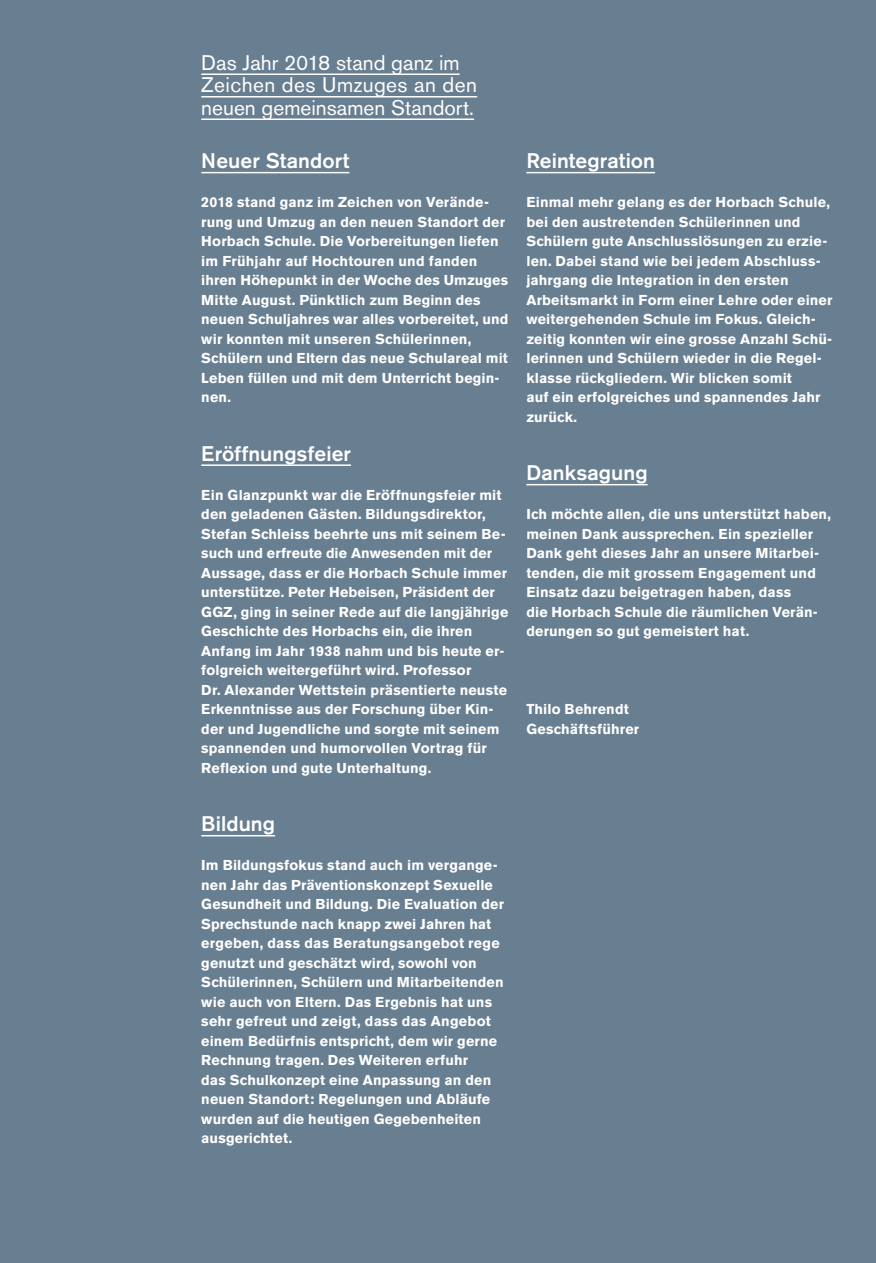
<style>
.page{position:relative;width:876px;height:1263px;background:#687e91}
.page>*{position:absolute;margin:0;border:0;box-sizing:border-box;transform-origin:0 0}
.t1{font:21px/22.5px "Akzidenz Grotesk BE";color:#fff}
.t2{font:500 21px "Akzidenz Grotesk BE";letter-spacing:.005em;color:#fff}
.t3{font:700 14.25px/19.5px "Akzidenz Grotesk BE";letter-spacing:.01em;color:#fff}
</style>
<div class="page">
<hr style="left:201px;top:74px;width:259px;height:1px;background:#fff">
<hr style="left:201px;top:96px;width:276px;height:2px;background:#fff">
<hr style="left:201px;top:119px;width:273px;height:1px;background:#fff">
<hr style="left:201px;top:172px;width:148px;height:1px;background:#fff">
<hr style="left:201px;top:464px;width:150px;height:2px;background:#fff">
<hr style="left:201px;top:835px;width:74px;height:1px;background:#fff">
<hr style="left:526px;top:172px;width:129px;height:1px;background:#fff">
<hr style="left:526px;top:484px;width:122px;height:1px;background:#fff">
<h1 class="t1" style="left:201px;top:51px;width:277px">Das Jahr 2018 stand ganz im<br>Zeichen des Umzuges an den neuen gemeinsamen Standort.</h1>
<h1 class="t2" style="left:201px;top:148px;width:150px">Neuer Standort</h1>
<p class="t3" style="left:201px;top:193px;width:309px">2018 stand ganz im Zeichen von Verände&shy;rung und Umzug an den neuen Standort der Horbach Schule. Die Vorbereitungen liefen im Frühjahr auf Hochtouren und fanden ihren Höhepunkt in der Woche des Umzuges Mitte August. Pünktlich zum Beginn des neuen Schuljahres war alles vorbereitet, und wir konnten mit unseren Schülerinnen, Schülern und Eltern das neue Schulareal mit Leben füllen und mit dem Unterricht begin&shy;nen.</p>
<h1 class="t2" style="left:201px;top:440px;width:151px">Eröffnungsfeier</h1>
<p class="t3" style="left:201px;top:485px;width:309px">Ein Glanzpunkt war die Eröffnungsfeier mit den geladenen Gästen. Bildungsdirektor, Stefan Schleiss beehrte uns mit seinem Be&shy;such und erfreute die Anwesenden mit der Aussage, dass er die Horbach Schule immer unterstütze. Peter Hebeisen, Präsident der GGZ, ging in seiner Rede auf die langjährige Geschichte des Horbachs ein, die ihren Anfang im Jahr 1938 nahm und bis heute er&shy;folgreich weitergeführt wird. Professor<br>Dr. Alexander Wettstein präsentierte neuste Erkenntnisse aus der Forschung über Kin&shy;der und Jugendliche und sorgte mit seinem spannenden und humorvollen Vortrag für Reflexion und gute Unterhaltung.</p>
<h1 class="t2" style="left:201px;top:811px;width:75px">Bildung</h1>
<p class="t3" style="left:201px;top:856px;width:304px">Im Bildungsfokus stand auch im vergange&shy;nen Jahr das Präventionskonzept Sexuelle Gesundheit und Bildung. Die Evaluation der Sprechstunde nach knapp zwei Jahren hat ergeben, dass das Beratungsangebot rege genutzt und geschätzt wird, sowohl von Schülerinnen, Schülern und Mitarbeitenden wie auch von Eltern. Das Ergebnis hat uns sehr gefreut und zeigt, dass das Angebot einem Bedürfnis entspricht, dem wir gerne Rechnung tragen. Des Weiteren erfuhr<br>das Schulkonzept eine Anpassung an den neuen Standort: Regelungen und Abläufe wurden auf die heutigen Gegebenheiten ausgerichtet.</p>
<h1 class="t2" style="left:526px;top:148px;width:130px">Reintegration</h1>
<p class="t3" style="left:526px;top:193px;width:308px">Einmal mehr gelang es der Horbach Schule, bei den austretenden Schülerinnen und Schülern gute Anschlusslösungen zu erzie&shy;len. Dabei stand wie bei jedem Abschluss&shy;jahrgang die Integration in den ersten Arbeitsmarkt in Form einer Lehre oder einer weitergehenden Schule im Fokus. Gleich&shy;zeitig konnten wir eine grosse Anzahl Schü&shy;lerinnen und Schülern wieder in die Regel&shy;klasse rückgliedern. Wir blicken somit<br>auf ein erfolgreiches und spannendes Jahr zurück.</p>
<h1 class="t2" style="left:526px;top:460px;width:123px">Danksagung</h1>
<p class="t3" style="left:526px;top:505px;width:306px">Ich möchte allen, die uns unterstützt haben, meinen Dank aussprechen. Ein spezieller Dank geht dieses Jahr an unsere Mitarbei&shy;tenden, die mit grossem Engagement und Einsatz dazu beigetragen haben, dass<br>die Horbach Schule die räumlichen Verän&shy;derungen so gut gemeistert hat.</p>
<p class="t3" style="left:526px;top:700px;width:114px">Thilo Behrendt<br>Geschäftsführer</p>
</div>
